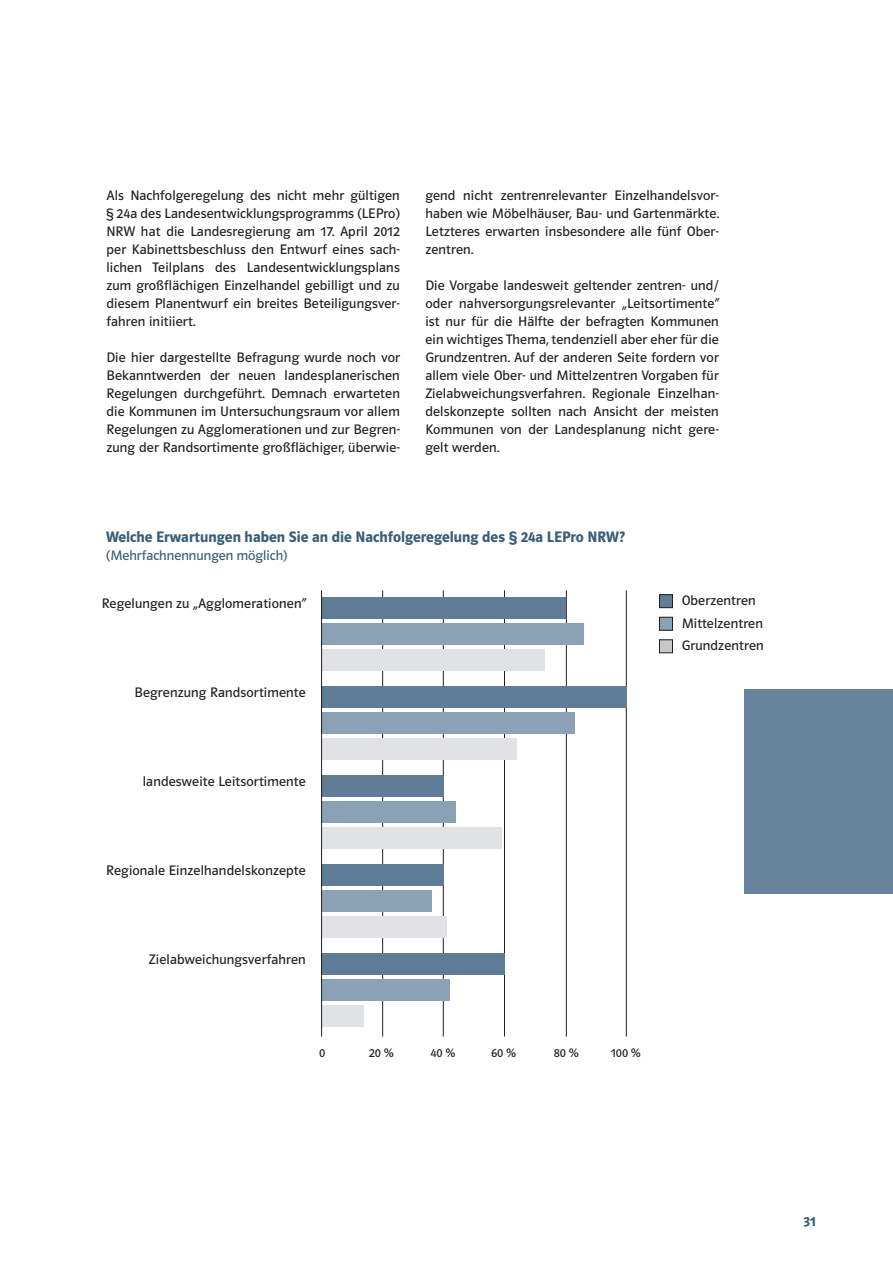
<style>
.page{position:relative;width:893px;height:1263px;background:#fff}
.page>*{position:absolute;margin:0;border:0;box-sizing:border-box;transform-origin:0 0}
.t1{font:15.75px "Polo 11 K Hfett";color:#395e78}
.t2{font:14.25px/18px "Polo 11 K Buch";letter-spacing:.01em;color:#231f20;text-align:justify}
.t3{font:14.25px "Polo 11 K Buch";color:#395e78}
.t4{font:14.25px "Polo 11 K Hfett";color:#395e78}
.t5{font:12.75px "Polo 11 K Buch";letter-spacing:.01em;color:#231f20}
</style>
<div class="page">
<div style="left:744px;top:689px;width:149px;height:204px;background:#68849c"></div>
<hr style="left:382px;top:590px;width:1px;height:446px;background:#231f20">
<hr style="left:443px;top:590px;width:1px;height:446px;background:#231f20">
<hr style="left:504px;top:590px;width:1px;height:446px;background:#231f20">
<hr style="left:566px;top:590px;width:1px;height:446px;background:#231f20">
<hr style="left:626px;top:590px;width:1px;height:446px;background:#231f20">
<div style="left:322px;top:597px;width:244px;height:21px;background:#5f7d96"></div>
<div style="left:322px;top:686px;width:305px;height:21px;background:#5f7d96"></div>
<div style="left:322px;top:775px;width:122px;height:22px;background:#5f7d96"></div>
<div style="left:322px;top:865px;width:122px;height:21px;background:#5f7d96"></div>
<div style="left:322px;top:954px;width:183px;height:21px;background:#5f7d96"></div>
<div style="left:322px;top:623px;width:262px;height:21px;background:#8ba2b6"></div>
<div style="left:322px;top:712px;width:253px;height:21px;background:#8ba2b6"></div>
<div style="left:322px;top:801px;width:134px;height:22px;background:#8ba2b6"></div>
<div style="left:322px;top:891px;width:109px;height:21px;background:#8ba2b6"></div>
<div style="left:322px;top:980px;width:128px;height:21px;background:#8ba2b6"></div>
<div style="left:322px;top:649px;width:222px;height:21px;background:#e1e2e4"></div>
<div style="left:322px;top:739px;width:195px;height:21px;background:#e1e2e4"></div>
<div style="left:322px;top:827px;width:180px;height:22px;background:#e1e2e4"></div>
<div style="left:322px;top:917px;width:125px;height:21px;background:#e1e2e4"></div>
<div style="left:322px;top:1006px;width:42px;height:21px;background:#e1e2e4"></div>
<hr style="left:321px;top:590px;width:1px;height:446px;background:#231f20">
<div style="left:659px;top:595px;width:13px;height:13px;background:#5f7d96"></div>
<div style="left:659px;top:594px;width:14px;height:14px;border:1px solid #231f20"></div>
<div style="left:659px;top:617px;width:13px;height:13px;background:#8ba2b6"></div>
<div style="left:659px;top:617px;width:14px;height:14px;border:1px solid #231f20"></div>
<div style="left:659px;top:640px;width:13px;height:13px;background:#c7c8ca"></div>
<div style="left:659px;top:639px;width:14px;height:14px;border:1px solid #231f20"></div>
<p class="t2" style="left:106px;top:186px;width:295px">Als Nachfolgeregelung des nicht mehr gültigen § 24a des Landesentwicklungsprogramms (LEPro)<br>NRW hat die Landesregierung am 17. April 2012 per Kabinettsbeschluss den Entwurf eines sach&shy;lichen Teilplans des Landesentwicklungsplans zum großflächigen Einzelhandel gebilligt und zu diesem Planentwurf ein breites Beteiligungsver&shy;fahren initiiert.</p>
<p class="t2" style="left:106px;top:348px;width:295px">Die hier dargestellte Befragung wurde noch vor Bekanntwerden der neuen landesplanerischen Regelungen durchgeführt. Demnach erwarteten die Kommunen im Untersuchungsraum vor allem Regelungen zu Agglomerationen und zur Begren&shy;zung der Randsortimente großflächiger, überwie-</p>
<p class="t2" style="left:425px;top:186px;width:295px">gend nicht zentrenrelevanter Einzelhandelsvor&shy;haben wie Möbelhäuser, Bau- und Gartenmärkte.<br>Letzteres erwarten insbesondere alle fünf Ober&shy;zentren.</p>
<p class="t2" style="left:425px;top:276px;width:295px">Die Vorgabe landesweit geltender zentren- und/ oder nahversorgungsrelevanter „Leitsortimente“ ist nur für die Hälfte der befragten Kommunen ein wichtiges Thema, tendenziell aber eher für die Grundzentren. Auf der anderen Seite fordern vor allem viele Ober- und Mittelzentren Vorgaben für Zielabweichungsverfahren. Regionale Einzelhan&shy;delskonzepte sollten nach Ansicht der meisten Kommunen von der Landesplanung nicht gere&shy;gelt werden.</p>
<p class="t1" style="left:106px;top:528px;width:520px">Welche Erwartungen haben Sie an die Nachfolgeregelung des § 24a LEPro NRW?</p>
<p class="t3" style="left:106px;top:547px;width:183px">(Mehrfachnennungen möglich)</p>
<p class="t2" style="left:102px;top:595px;width:206px">Regelungen zu „Agglomerationen“</p>
<p class="t2" style="left:135px;top:684px;width:173px">Begrenzung Randsortimente</p>
<p class="t2" style="left:143px;top:773px;width:165px">landesweite Leitsortimente</p>
<p class="t2" style="left:106px;top:862px;width:201px">Regionale Einzelhandelskonzepte</p>
<p class="t2" style="left:149px;top:950px;width:158px">Zielabweichungsverfahren</p>
<p class="t5" style="left:319px;top:1046px;width:8px">0</p>
<p class="t5" style="left:369px;top:1046px;width:26px">20 %</p>
<p class="t5" style="left:430px;top:1046px;width:26px">40 %</p>
<p class="t5" style="left:491px;top:1046px;width:26px">60 %</p>
<p class="t5" style="left:554px;top:1046px;width:26px">80 %</p>
<p class="t5" style="left:611px;top:1046px;width:32px">100 %</p>
<p class="t2" style="left:682px;top:590px;width:83px;line-height:22.5px;text-align:left">Oberzentren<br>Mittelzentren<br>Grundzentren</p>
<p class="t4" style="left:803px;top:1213px;width:14px">31</p>
</div>
